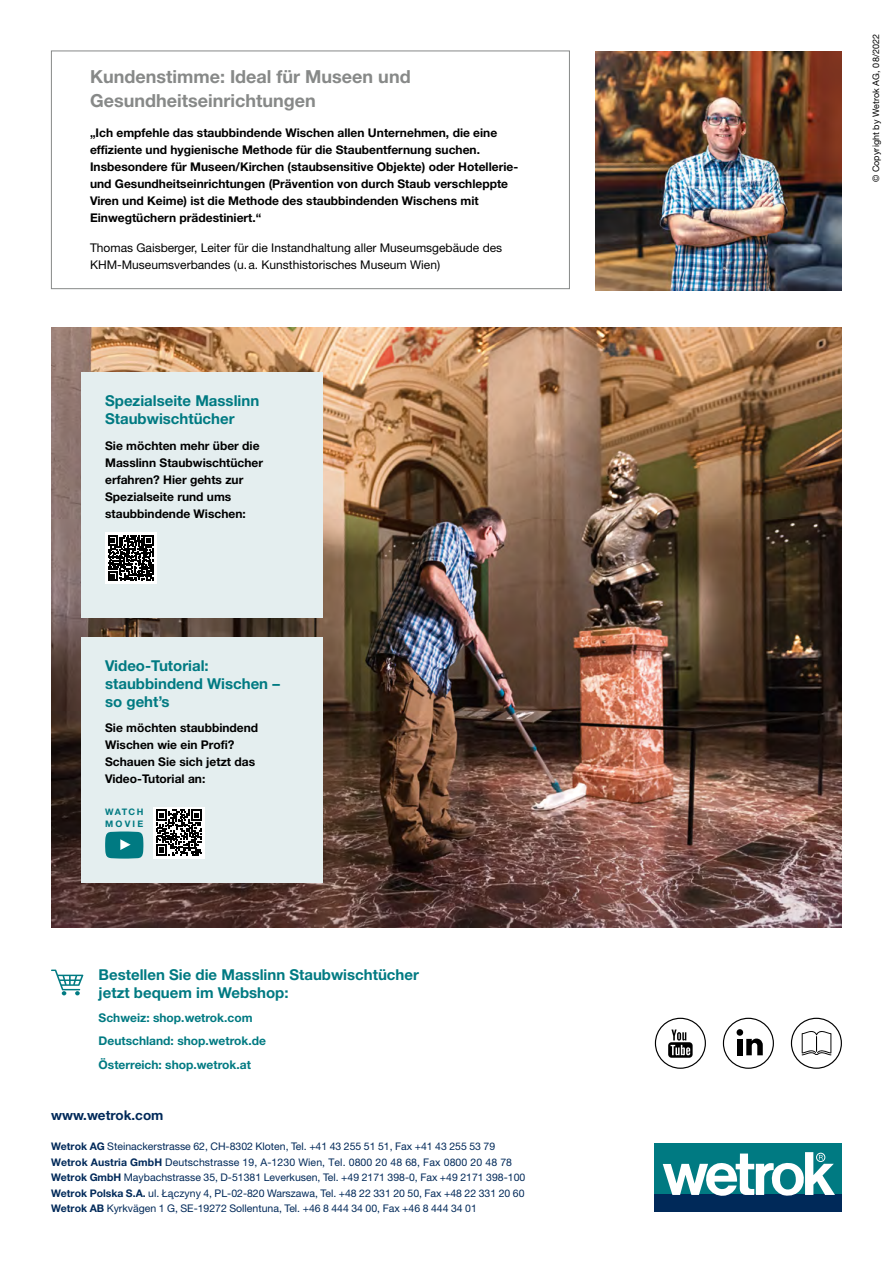
<style>
.page{position:relative;width:893px;height:1263px;background:#fff}
.page>*{position:absolute;margin:0;border:0;box-sizing:border-box;transform-origin:0 0}
.t1{font:700 18px/24px "Helvetica Neue LT Pro";color:#878988}
.P-Copyhead_Webshop{font:700 15px/18px "Helvetica Neue LT Pro";color:#007a82}
.Hyperlink_bold{font:700 13.5px "Helvetica Neue LT Pro";color:#002959}
.t2{font:700 12px/17px "Helvetica Neue LT Pro";color:#000}
.t3{font:12px/17.1px "Helvetica Neue LT Pro";color:#000}
.Hyperlink_Webshop{font:700 12px "Helvetica Neue LT Pro";color:#007a82}
.Tabellen_links_8Pt{font:10.5px "Helvetica Neue LT Pro";color:#002959}
.t4{font:9px "Helvetica Neue LT Pro";letter-spacing:.01em;color:#000}
.Aufzählung_weiss{font:700 9px/12px "Helvetica Neue LT Pro";letter-spacing:.195em;color:#007a82}
.s1{font-weight:700}
</style>
<div class="page">
<img style="left:595px;top:52px;width:247px;height:238px">
<img style="left:51px;top:327px;width:791px;height:600px">
<div style="left:655px;top:1144px;width:187px;height:51px;background:#007a82"></div>
<div style="left:655px;top:1195px;width:187px;height:17px;background:#002959"></div>
<svg style="left:663px;top:1152px;width:172px;height:44px"></svg>
<div style="left:816px;top:1153px;width:9px;height:9px;border:1px solid #fff;border-radius:50%"></div>
<svg style="left:668px;top:1029px;width:25px;height:29px"></svg>
<div style="left:655px;top:1018px;width:51px;height:51px;border:1px solid #000;border-radius:50%"></div>
<div style="left:723px;top:1018px;width:51px;height:51px;border:1px solid #000;border-radius:50%"></div>
<svg style="left:746px;top:1038px;width:17px;height:17px"></svg>
<div style="left:737px;top:1039px;width:6px;height:16px;background:#000"></div>
<div style="left:737px;top:1029px;width:6px;height:7px;background:#000;border-radius:50%"></div>
<div style="left:791px;top:1018px;width:51px;height:51px;border:1px solid #000;border-radius:50%"></div>
<svg style="left:802px;top:1031px;width:29px;height:24px"></svg>
<hr style="left:892px;top:33px;width:1px;height:974px;background:#878988">
<svg style="left:51px;top:969px;width:32px;height:26px"></svg>
<div style="left:51px;top:51px;width:519px;height:238px;border:1px solid #878988"></div>
<div style="left:82px;top:372px;width:241px;height:246px;background:#e4eeef"></div>
<svg style="left:105px;top:533px;width:51px;height:51px"></svg>
<svg style="left:108px;top:536px;width:45px;height:45px;background:#414141"></svg>
<div style="left:82px;top:637px;width:241px;height:245px;background:#e4eeef"></div>
<div style="left:153px;top:807px;width:51px;height:51px;background:#fff"></div>
<svg style="left:156px;top:809px;width:46px;height:46px"></svg>
<svg style="left:105px;top:831px;width:38px;height:27px"></svg>
<p class="t1" style="left:90px;top:64px;width:322px">Kundenstimme: Ideal für Museen und<br>Gesundheitseinrichtungen</p>
<p class="t2" style="left:90px;top:124px;width:430px">„Ich empfehle das staubbindende Wischen allen Unternehmen, die eine effiziente und hygienische Methode für die Staubentfernung suchen.<br>Insbesondere für Museen/Kirchen (staubsensitive Objekte) oder Hotellerie&shy;und Gesundheitseinrichtungen (Prävention von durch Staub verschleppte Viren und Keime) ist die Methode des staubbindenden Wischens mit Einwegtüchern prädestiniert.“</p>
<p class="t3" style="left:90px;top:239px;width:414px">Thomas Gaisberger, Leiter für die Instandhaltung aller Museumsgebäude des<br>KHM-Museumsverbandes (u.a. Kunsthistorisches Museum Wien)</p>
<p class="P-Copyhead_Webshop" style="left:105px;top:391px;width:156px">Spezialseite Masslinn<br>Staubwischtücher</p>
<p class="t2" style="left:105px;top:437px;width:159px">Sie möchten mehr über die<br>Masslinn Staubwischtücher erfahren? Hier gehts zur<br>Spezialseite rund ums staubbindende Wischen:</p>
<p class="P-Copyhead_Webshop" style="left:105px;top:656px;width:176px">Video-Tutorial: staubbindend Wischen – so geht’s</p>
<p class="t2" style="left:105px;top:719px;width:155px">Sie möchten staubbindend<br>Wischen wie ein Profi?<br>Schauen Sie sich jetzt das<br>Video-Tutorial an:</p>
<p class="Aufzählung_weiss" style="left:105px;top:805px;width:40px">WATCH<br>MOVIE</p>
<p class="P-Copyhead_Webshop" style="left:99px;top:965px;width:322px">Bestellen Sie die Masslinn Staubwischtücher jetzt bequem im Webshop:</p>
<p class="Hyperlink_Webshop" style="left:99px;top:1010px;width:155px">Schweiz: shop.wetrok.com</p>
<p class="Hyperlink_Webshop" style="left:99px;top:1033px;width:169px">Deutschland: shop.wetrok.de</p>
<p class="Hyperlink_Webshop" style="left:99px;top:1057px;width:154px">Österreich: shop.wetrok.at</p>
<p class="Hyperlink_bold" style="left:51px;top:1106px;width:114px">www.wetrok.com</p>
<p class="Tabellen_links_8Pt" style="left:51px;top:1140px;width:446px"><span class="s1">Wetrok AG</span> Steinackerstrasse 62, CH-8302 Kloten, Tel. +41 43 255 51 51, Fax +41 43 255 53 79</p>
<p class="Tabellen_links_8Pt" style="left:51px;top:1155px;width:463px"><span class="s1">Wetrok Austria GmbH</span> Deutschstrasse 19, A-1230 Wien, Tel. 0800 20 48 68, Fax 0800 20 48 78</p>
<p class="Tabellen_links_8Pt" style="left:51px;top:1171px;width:476px"><span class="s1">Wetrok GmbH</span> Maybachstrasse 35, D-51381 Leverkusen, Tel. +49 2171 398-0, Fax +49 2171 398-100</p>
<p class="Tabellen_links_8Pt" style="left:51px;top:1186px;width:475px"><span class="s1">Wetrok Polska S.A.</span> ul. Ła¸czyny 4, PL-02-820 Warszawa, Tel. +48 22 331 20 50, Fax +48 22 331 20 60</p>
<p class="Tabellen_links_8Pt" style="left:51px;top:1202px;width:427px"><span class="s1">Wetrok AB</span> Kyrkvägen 1 G, SE-19272 Sollentuna, Tel. +46 8 444 34 00, Fax +46 8 444 34 01</p>
<p class="t4" style="left:870px;top:182px;width:150px;rotate:-90deg">© Copyright by Wetrok AG, 08/2022</p>
</div>
